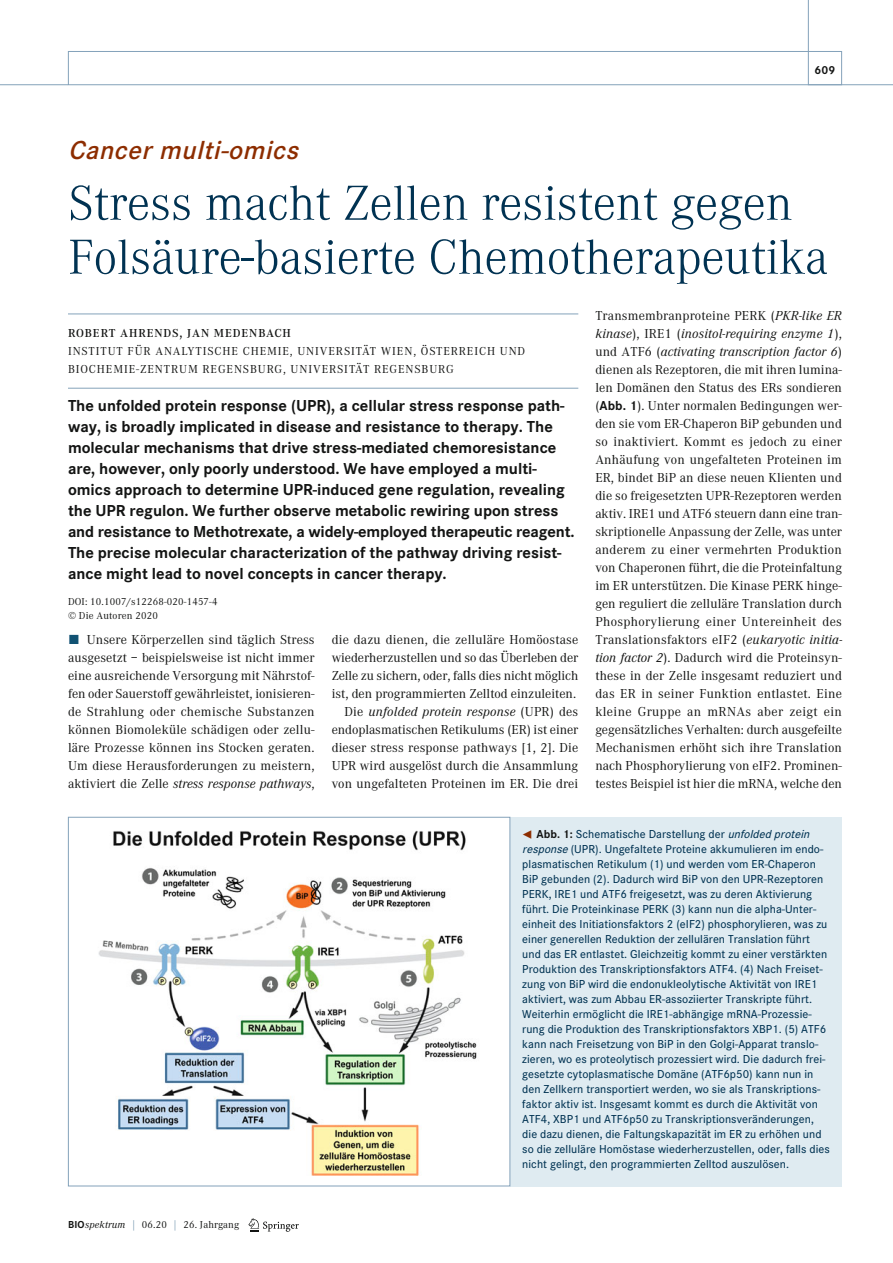
<style>
.page{position:relative;width:893px;height:1263px;background:#fff}
.page>*{position:absolute;margin:0;border:0;box-sizing:border-box;transform-origin:0 0}
.t1{font:300 51px/54px "Corporate A";color:#003252}
.t2{font:italic 600 27px "Corporate S";color:#8d2d00}
.t3{font:700 16.5px/21px "Corporate S";color:#131413}
.t4{font:13.5px/18px "Corporate A";letter-spacing:.005em;color:#131413;text-align:justify}
.t5{font:500 12px/15px "Corporate S";letter-spacing:.005em;color:#003252}
.t6{font:12px/18px "Corporate A";letter-spacing:.075em;color:#131413}
.t7{font:600 12px "Corporate A";letter-spacing:.075em;color:#131413}
.t8{font:700 12px "Corporate S";color:#131413}
.t9{font:10.5px/13.5px "Corporate A";letter-spacing:.015em;color:#131413}
.s1{font-family:"The Sans Expert";color:#115273}
.s2{font-style:italic}
.s3{font-family:"Corporate S";font-weight:700}
.s4{color:#658ba6}
.s5{font-family:"The Sans Expert";font-weight:400;color:#8d2d00}
.s6{font-weight:700;color:#131413}
</style>
<div class="page">
<svg style="left:248px;top:1218px;width:51px;height:14px"></svg>
<hr style="left:68px;top:314px;width:510px;height:1px;background:#84a2ba">
<hr style="left:68px;top:388px;width:510px;height:1px;background:#84a2ba">
<div style="left:510px;top:817px;width:332px;height:369px;background:#dfebf1"></div>
<img style="left:98px;top:830px;width:379px;height:346px">
<svg style="left:807px;top:0;width:86px;height:85px"></svg>
<div style="left:68px;top:51px;width:774px;height:34px;border:1px solid #84a2ba"></div>
<hr style="left:0;top:84px;width:68px;height:1px;background:#84a2ba">
<p class="t8" style="left:814px;top:66px;width:22px">609</p>
<h2 class="t2" style="left:68px;top:141px;width:237px">Cancer multi-omics</h2>
<h1 class="t1" style="left:68px;top:181px;width:761px">Stress macht Zellen resistent gegen<br>Folsäure-basierte Chemotherapeutika</h1>
<p class="t7" style="left:68px;top:329px;width:224px">ROBERT AHRENDS, JAN MEDENBACH</p>
<p class="t6" style="left:68px;top:343px;width:459px">INSTITUT FÜR ANALYTISCHE CHEMIE, UNIVERSITÄT WIEN, ÖSTERREICH UND<br>BIOCHEMIE-ZENTRUM REGENSBURG, UNIVERSITÄT REGENSBURG</p>
<p class="t3" style="left:68px;top:396px;width:508px">The unfolded protein response (UPR), a cellular stress response path&shy;way, is broadly implicated in disease and resistance to therapy. The molecular mechanisms that drive stress-mediated chemoresistance are, however, only poorly understood. We have employed a multi&shy;omics approach to determine UPR-induced gene regulation, revealing the UPR regulon. We further observe metabolic rewiring upon stress and resistance to Methotrexate, a widely-employed therapeutic reagent.<br>The precise molecular characterization of the pathway driving resist&shy;ance might lead to novel concepts in cancer therapy.</p>
<p class="t9" style="left:68px;top:596px;width:151px">DOI: 10.1007/s12268-020-1457-4 © Die Autoren 2020</p>
<p class="t4" style="left:68px;top:632px;width:248px"><span class="s1">ó</span> Unsere Körperzellen sind täglich Stress ausgesetzt – beispielsweise ist nicht immer eine ausreichende Versorgung mit Nährstof&shy;fen oder Sauerstoff gewährleistet, ionisieren&shy;de Strahlung oder chemische Substanzen können Biomoleküle schädigen oder zellu&shy;läre Prozesse können ins Stocken geraten.<br>Um diese Herausforderungen zu meistern, aktiviert die Zelle <span class="s2">stress response pathways</span>,</p>
<p class="t4" style="left:332px;top:632px;width:248px;text-align:right">die dazu dienen, die zelluläre Homöostase wiederherzustellen und so das Überleben der Zelle zu sichern, oder, falls dies nicht möglich ist, den programmierten Zelltod einzuleiten.<br>Die <span class="s2">unfolded protein response</span> (UPR) des endoplasmatischen Retikulums (ER) ist einer dieser stress response pathways [1, 2]. Die UPR wird ausgelöst durch die Ansammlung von ungefalteten Proteinen im ER. Die drei</p>
<p class="t4" style="left:595px;top:308px;width:248px">Transmembranproteine PERK (<span class="s2">PKR-like ER kinase</span>), IRE1 (<span class="s2">inositol-requiring enzyme 1</span>), und ATF6 (<span class="s2">activating transcription factor 6</span>) dienen als Rezeptoren, die mit ihren lumina&shy;len Domänen den Status des ERs sondieren (<span class="s3">Abb. 1</span>). Unter normalen Bedingungen wer&shy;den sie vom ER-Chaperon BiP gebunden und so inaktiviert. Kommt es jedoch zu einer Anhäufung von ungefalteten Proteinen im ER, bindet BiP an diese neuen Klienten und die so freigesetzten UPR-Rezeptoren werden aktiv. IRE1 und ATF6 steuern dann eine tran&shy;skriptionelle Anpassung der Zelle, was unter anderem zu einer vermehrten Produktion von Chaperonen führt, die die Proteinfaltung im ER unterstützen. Die Kinase PERK hinge&shy;gen reguliert die zelluläre Translation durch Phosphorylierung einer Untereinheit des Translationsfaktors eIF2 (<span class="s2">eukaryotic initia&shy;tion factor 2</span>). Dadurch wird die Proteinsyn&shy;these in der Zelle insgesamt reduziert und das ER in seiner Funktion entlastet. Eine kleine Gruppe an mRNAs aber zeigt ein gegensätzliches Verhalten: durch ausgefeilte Mechanismen erhöht sich ihre Translation nach Phosphorylierung von eIF2. Prominen&shy;testes Beispiel ist hier die mRNA, welche den</p>
<p class="t9" style="left:68px;top:1219px;width:173px"><span class="s3">BIO</span><span class="s2">spektrum</span> <span class="s4">|</span> 06.20 <span class="s4">|</span> 26. Jahrgang</p>
<p class="t5" style="left:522px;top:828px;width:309px"><span class="s5">¯</span> <span class="s6">Abb. 1:</span> Schematische Darstellung der <span class="s2">unfolded protein response</span> (UPR). Ungefaltete Proteine akkumulieren im endo&shy;plasmatischen Retikulum (1) und werden vom ER-Chaperon BiP gebunden (2). Dadurch wird BiP von den UPR-Rezeptoren PERK, IRE1 und ATF6 freigesetzt, was zu deren Aktivierung führt. Die Proteinkinase PERK (3) kann nun die alpha-Unter&shy;einheit des Initiationsfaktors 2 (eIF2) phosphorylieren, was zu einer generellen Reduktion der zellulären Translation führt und das ER entlastet. Gleichzeitig kommt zu einer verstärkten Produktion des Transkriptionsfaktors ATF4. (4) Nach Freiset&shy;zung von BiP wird die endonukleolytische Aktivität von IRE1 aktiviert, was zum Abbau ER-assoziierter Transkripte führt.<br>Weiterhin ermöglicht die IRE1-abhängige mRNA-Prozessie&shy;rung die Produktion des Transkriptionsfaktors XBP1. (5) ATF6 kann nach Freisetzung von BiP in den Golgi-Apparat translo&shy;zieren, wo es proteolytisch prozessiert wird. Die dadurch frei&shy;gesetzte cytoplasmatische Domäne (ATF6p50) kann nun in den Zellkern transportiert werden, wo sie als Transkriptions&shy;faktor aktiv ist. Insgesamt kommt es durch die Aktivität von ATF4, XBP1 und ATF6p50 zu Transkriptionsveränderungen, die dazu dienen, die Faltungskapazität im ER zu erhöhen und so die zelluläre Homöstase wiederherzustellen, oder, falls dies nicht gelingt, den programmierten Zelltod auszulösen.</p>
</div>
